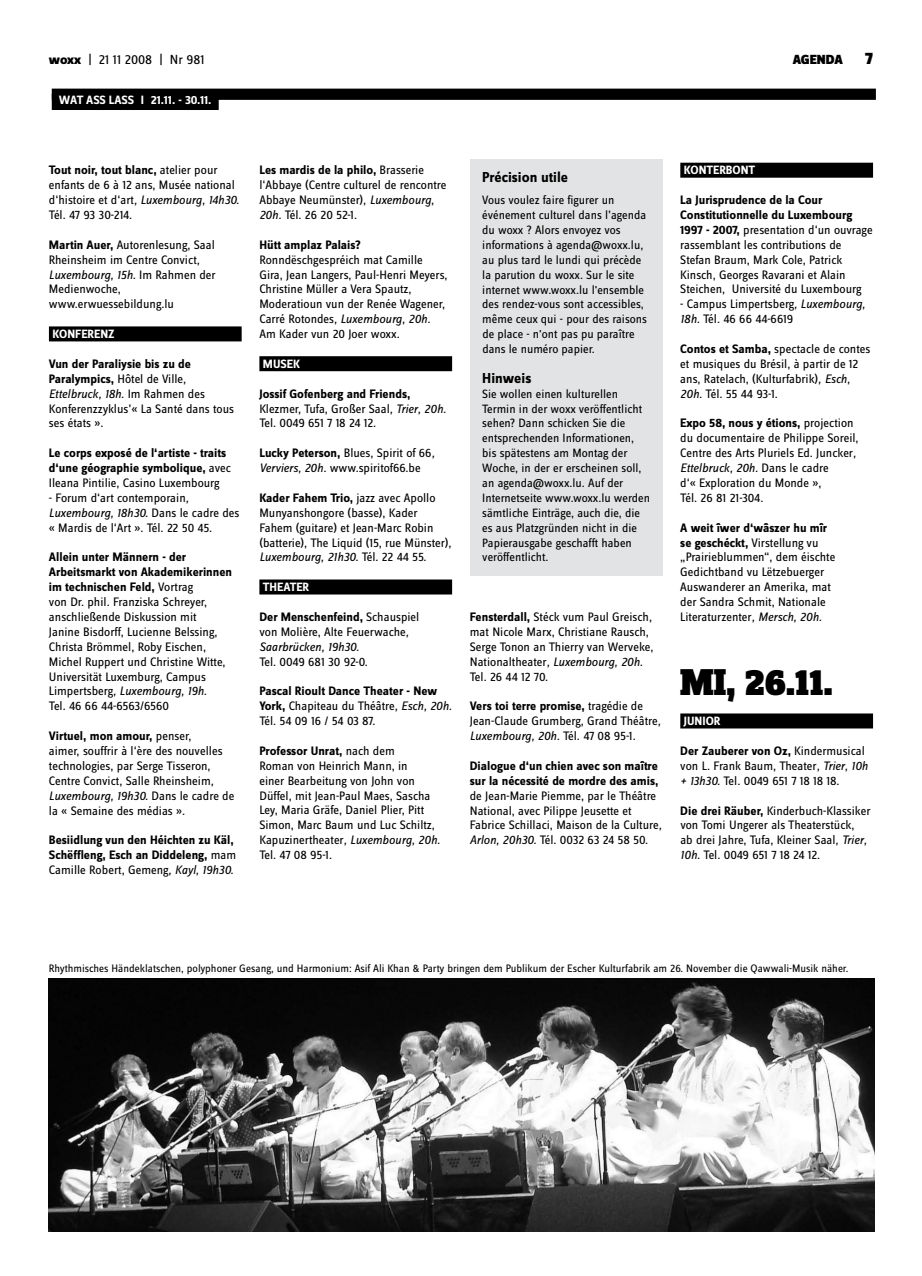
<style>
.page{position:relative;width:922px;height:1276px;background:#fff}
.page>*{position:absolute;margin:0;border:0;box-sizing:border-box;transform-origin:0 0}
.t1{font:900 38.75px "Zine Slab Dis";color:#000}
.t2{font:700 15px "Zine Sans Dis";color:#000}
.t3{font:13.75px "Zine Sans Dis";color:#000}
.t4{font:900 13.75px "Zine Sans Dis";color:#000}
.t5{font:12.75px/14.9px "Zine Sans Dis";color:#000}
.t6{font:700 12.75px/14.9px "Zine Sans Dis";color:#000}
.t7{font:12.5px/14.9px "Zine Sans Dis";color:#000}
.t8{font:700 12.5px "Zine Sans Dis";color:#fff}
.t9{font:11.25px "Zine Sans Dis";color:#000}
.s1{font-weight:800}
.s2{font-weight:700}
.s3{font-style:italic}
.s4{font-weight:400}
.s5{font-weight:400;font-style:italic}
</style>
<div class="page">
<div style="left:680px;top:163px;width:192px;height:15px;background:#000"></div>
<div style="left:680px;top:713px;width:192px;height:15px;background:#000"></div>
<div style="left:52px;top:89px;width:823px;height:11px;background:#000"></div>
<div style="left:52px;top:94px;width:167px;height:16px;background:#000"></div>
<div style="left:49px;top:326px;width:192px;height:15px;background:#000"></div>
<div style="left:259px;top:356px;width:193px;height:15px;background:#000"></div>
<div style="left:259px;top:579px;width:193px;height:15px;background:#000"></div>
<div style="left:469px;top:159px;width:193px;height:417px;background:#e2e3e4"></div>
<img style="left:49px;top:978px;width:825px;height:253px">
<p class="t3" style="left:49px;top:53px;width:157px"><span class="s1">woxx</span> | 21 11 2008 | Nr 981</p>
<p class="t4" style="left:792px;top:53px;width:52px">AGENDA</p>
<p class="t8" style="left:59px;top:93px;width:154px">WAT ASS LASS I 21.11. - 30.11.</p>
<p class="t5" style="left:49px;top:163px;width:192px"><span class="s2">Tout noir, tout blanc,</span> atelier pour enfants de 6 à 12 ans, Musée national d‘histoire et d‘art<span class="s3">, Luxembourg, 14h30.<br></span>Tél. 47 93 30-214.</p>
<p class="t5" style="left:49px;top:238px;width:168px"><span class="s2">Martin Auer,</span> Autorenlesung, Saal<br>Rheinsheim im Centre Convict<span class="s3">,<br>Luxembourg, 15h.</span> Im Rahmen der<br>Medienwoche, www.erwuessebildung.lu</p>
<p class="t8" style="left:52px;top:327px;width:63px">konferenz</p>
<p class="t5" style="left:49px;top:357px;width:187px"><span class="s2">Vun der Paraliysie bis zu de<br>Paralympics,</span> Hôtel de Ville<span class="s3">,<br>Ettelbruck, 18h.</span> Im Rahmen des<br>Konferenzzyklus’« La Santé dans tous ses états ».</p>
<p class="t6" style="left:49px;top:446px;width:184px">Le corps exposé de l‘artiste - traits d‘une géographie symbolique, <span class="s4">avec<br>Ileana Pintilie, Casino Luxembourg</span></p>
<p class="t5" style="left:49px;top:491px;width:192px">- Forum d‘art contemporain<span class="s3">,<br>Luxembourg, 18h30.</span> Dans le cadre des « Mardis de l‘Art ». Tél. 22 50 45.</p>
<p class="t5" style="left:49px;top:550px;width:185px"><span class="s2">Allein unter Männern - der<br>Arbeitsmarkt von Akademikerinnen im technischen Feld,</span> Vortrag<br>von Dr. phil. Franziska Schreyer, anschließende Diskussion mit<br>Janine Bisdorff, Lucienne Belssing,<br>Christa Brömmel, Roby Eischen,<br>Michel Ruppert und Christine Witte,<br>Universität Luxemburg, Campus<br>Limpertsberg<span class="s3">, Luxembourg, 19h.<br></span>Tel. 46 66 44-6563/6560</p>
<p class="t5" style="left:49px;top:729px;width:187px"><span class="s2">Virtuel, mon amour,</span> penser,<br>aimer, souffrir à l‘ère des nouvelles technologies, par Serge Tisseron,<br>Centre Convict, Salle Rheinsheim<span class="s3">,<br>Luxembourg, 19h30.</span> Dans le cadre de la « Semaine des médias ».</p>
<p class="t6" style="left:49px;top:833px;width:189px">Besiidlung vun den Héichten zu Käl,<br>Schëffleng, Esch an Diddeleng, <span class="s4">mam<br>Camille Robert, Gemeng</span><span class="s5">, Kayl, 19h30.</span></p>
<p class="t5" style="left:259px;top:163px;width:188px"><span class="s2">Les mardis de la philo,</span> Brasserie l‘Abbaye (Centre culturel de rencontre<br>Abbaye Neumünster)<span class="s3">, Luxembourg,<br>20h.</span> Tél. 26 20 52-1.</p>
<p class="t6" style="left:259px;top:238px;width:103px">Hütt amplaz Palais?</p>
<p class="t5" style="left:259px;top:253px;width:190px">Ronndëschgespréich mat Camille Gira, Jean Langers, Paul-Henri Meyers, Christine Müller a Vera Spautz, Moderatioun vun der Renée Wagener, Carré Rotondes<span class="s3">, Luxembourg, 20h.<br></span>Am Kader vun 20 Joer woxx.</p>
<p class="t8" style="left:263px;top:357px;width:38px">musek</p>
<p class="t5" style="left:259px;top:387px;width:188px"><span class="s2">Jossif Gofenberg and Friends,<br></span>Klezmer, Tufa, Großer Saal<span class="s3">, Trier, 20h.<br></span>Tel. 0049 651 7 18 24 12.</p>
<p class="t5" style="left:259px;top:446px;width:177px"><span class="s2">Lucky Peterson,</span> Blues, Spirit of 66<span class="s3">,<br>Verviers, 20h.</span> www.spiritof66.be</p>
<p class="t5" style="left:259px;top:491px;width:194px"><span class="s2">Kader Fahem Trio,</span> jazz avec Apollo Munyanshongore (basse), Kader Fahem (guitare) et Jean-Marc Robin (batterie), The Liquid (15, rue Münster)<span class="s3">, Luxembourg, 21h30.</span> Tél. 22 44 55.</p>
<p class="t8" style="left:263px;top:580px;width:48px">th eater</p>
<p class="t5" style="left:259px;top:610px;width:161px"><span class="s2">Der Menschenfeind,</span> Schauspiel von Molière, Alte Feuerwache<span class="s3">,<br>Saarbrücken, 19h30.</span></p>
<p class="t5" style="left:259px;top:655px;width:110px">Tel. 0049 681 30 92-0.</p>
<p class="t5" style="left:259px;top:684px;width:194px"><span class="s2">Pascal Rioult Dance Theater - New<br>York,</span> Chapiteau du Théâtre<span class="s3">, Esch, 20h.<br></span>Tél. 54 09 16 / 54 03 87.</p>
<p class="t5" style="left:259px;top:744px;width:182px"><span class="s2">Professor Unrat,</span> nach dem<br>Roman von Heinrich Mann, in<br>einer Bearbeitung von John von<br>Düffel, mit Jean-Paul Maes, Sascha<br>Ley, Maria Gräfe, Daniel Plier, Pitt<br>Simon, Marc Baum und Luc Schiltz,<br>Kapuzinertheater<span class="s3">, Luxembourg, 20h.<br></span>Tel. 47 08 95-1.</p>
<p class="t2" style="left:482px;top:169px;width:87px">Précision utile</p>
<p class="t7" style="left:482px;top:193px;width:166px">Vous voulez faire figurer un événement culturel dans l’agenda du woxx ? Alors envoyez vos informations à agenda@woxx.lu, au plus tard le lundi qui précède la parution du woxx. Sur le site internet www.woxx.lu l'ensemble des rendez-vous sont accessibles, même ceux qui - pour des raisons de place - n'ont pas pu paraître dans le numéro papier.</p>
<p class="t2" style="left:482px;top:370px;width:50px">Hinweis</p>
<p class="t7" style="left:482px;top:387px;width:169px">Sie wollen einen kulturellen<br>Termin in der woxx veröffentlicht sehen? Dann schicken Sie die entsprechenden Informationen, bis spätestens am Montag der<br>Woche, in der er erscheinen soll, an agenda@woxx.lu. Auf der<br>Internetseite www.woxx.lu werden sämtliche Einträge, auch die, die es aus Platzgründen nicht in die<br>Papierausgabe geschafft haben veröffentlicht.</p>
<p class="t5" style="left:469px;top:610px;width:185px"><span class="s2">Fensterdall,</span> Stéck vum Paul Greisch, mat Nicole Marx, Christiane Rausch,<br>Serge Tonon an Thierry van Werveke,<br>Nationaltheater<span class="s3">, Luxembourg, 20h.<br></span>Tel. 26 44 12 70.</p>
<p class="t5" style="left:469px;top:699px;width:192px"><span class="s2">Vers toi terre promise,</span> tragédie de<br>Jean-Claude Grumberg, Grand Théâtre<span class="s3">,<br>Luxembourg, 20h.</span> Tél. 47 08 95-1.</p>
<p class="t6" style="left:469px;top:759px;width:190px">Dialogue d‘un chien avec son maître sur la nécessité de mordre des amis,</p>
<p class="t5" style="left:469px;top:788px;width:193px">de Jean-Marie Piemme, par le Théâtre National, avec Pilippe Jeusette et Fabrice Schillaci, Maison de la Culture<span class="s3">, Arlon, 20h30.</span> Tél. 0032 63 24 58 50.</p>
<p class="t8" style="left:683px;top:164px;width:70px">konterbont</p>
<p class="t5" style="left:680px;top:193px;width:194px"><span class="s2">La Jurisprudence de la Cour Constitutionnelle du Luxembourg 1997 - 2007,</span> presentation d‘un ouvrage rassemblant les contributions de Stefan Braum, Mark Cole, Patrick Kinsch, Georges Ravarani et Alain Steichen, Université du Luxembourg</p>
<p class="t5" style="left:680px;top:297px;width:186px">- Campus Limpertsberg<span class="s3">, Luxembourg,<br>18h.</span> Tél. 46 66 44-6619</p>
<p class="t5" style="left:680px;top:342px;width:191px"><span class="s2">Contos et Samba,</span> spectacle de contes et musiques du Brésil, à partir de 12 ans, Ratelach, (Kulturfabrik)<span class="s3">, Esch,<br>20h.</span> Tél. 55 44 93-1.</p>
<p class="t5" style="left:680px;top:416px;width:180px"><span class="s2">Expo 58, nous y étions,</span> projection du documentaire de Philippe Soreil,<br>Centre des Arts Pluriels Ed. Juncker<span class="s3">,<br>Ettelbruck, 20h.</span> Dans le cadre<br>d‘« Exploration du Monde »,<br>Tél. 26 81 21-304.</p>
<p class="t5" style="left:680px;top:521px;width:156px"><span class="s2">A weit îwer d‘wâszer hu mîr se geschéckt,</span> Virstellung vu „Prairieblummen“, dem éischte<br>Gedichtband vu Lëtzebuerger<br>Auswanderer an Amerika, mat der Sandra Schmit, Nationale<br>Literaturzenter<span class="s3">, Mersch, 20h.</span></p>
<h1 class="t1" style="left:680px;top:662px;width:154px">Mi, 26.11.</h1>
<p class="t8" style="left:683px;top:714px;width:38px">junior</p>
<p class="t5" style="left:680px;top:744px;width:189px"><span class="s2">Der Zauberer von Oz,</span> Kindermusical von L. Frank Baum, Theater<span class="s3">, Trier, 10h + 13h30.</span> Tel. 0049 651 7 18 18 18.</p>
<p class="t5" style="left:680px;top:803px;width:192px"><span class="s2">Die drei Räuber,</span> Kinderbuch-Klassiker von Tomi Ungerer als Theaterstück,<br>ab drei Jahre, Tufa, Kleiner Saal<span class="s3">, Trier, 10h.</span> Tel. 0049 651 7 18 24 12.</p>
<p class="t9" style="left:49px;top:962px;width:800px">Rhythmisches Händeklatschen, polyphoner Gesang, und Harmonium: Asif Ali Khan &amp; Party bringen dem Publikum der Escher Kulturfabrik am 26. November die Qawwali-Musik näher.</p>
</div>
